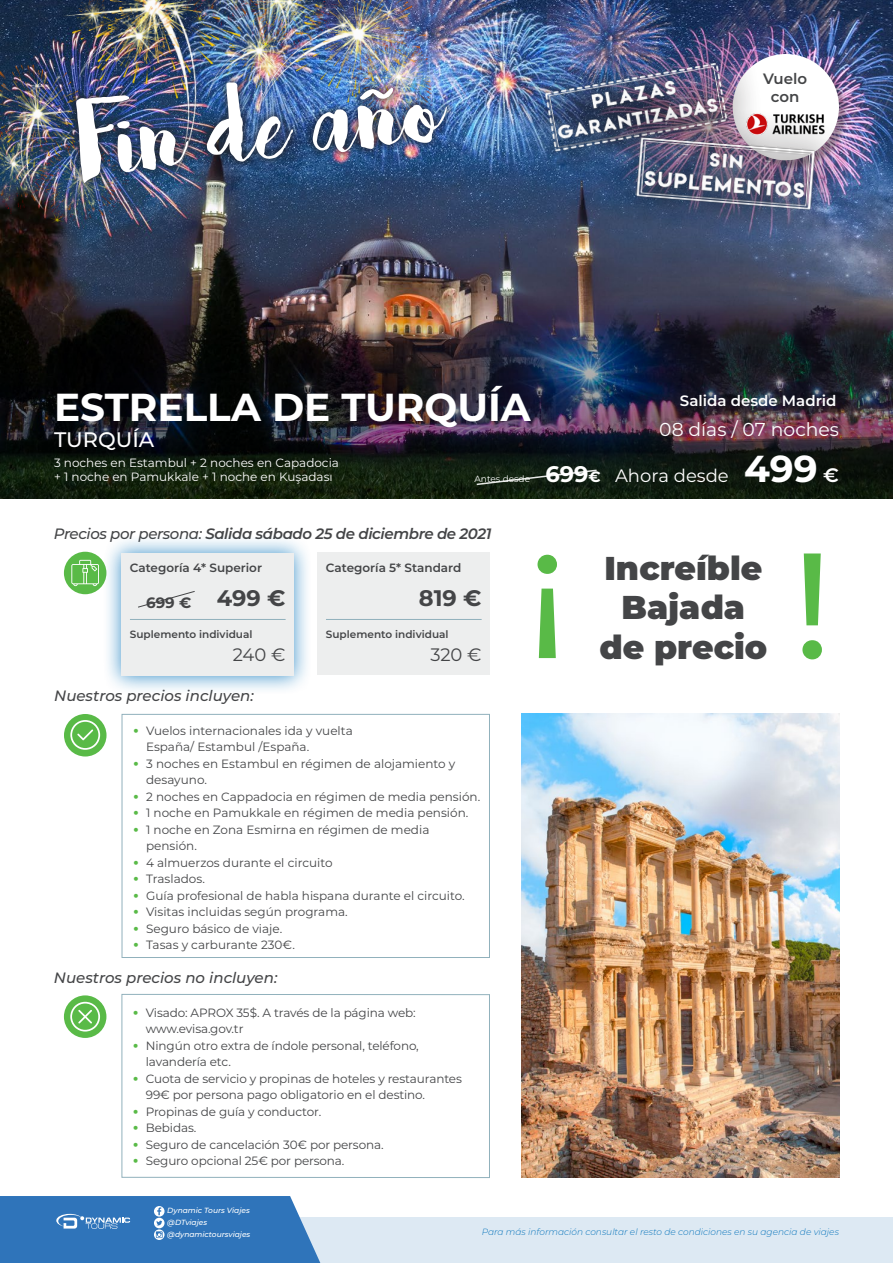
<style>
.page{position:relative;width:893px;height:1263px;background:#fff}
.page>*{position:absolute;margin:0;border:0;box-sizing:border-box;transform-origin:0 0}
.t1{font:500 150px "Montserrat";color:#59ba47}
.t2{font:120px "Bakery";color:#fff}
.t3{font:700 39px "Montserrat";color:#fff}
.t4{font:900 33px "Montserrat";color:#444547}
.t5{font:700 22.5px "Montserrat";color:#444547}
.t6{font:700 22.5px "Montserrat";color:#fff}
.t7{font:500 21px "Montserrat";color:#fff}
.t8{font:18.75px "Montserrat";color:#fff}
.t9{font:18px "Montserrat";color:#fff}
.t10{font:18px "Montserrat";letter-spacing:-.005em;color:#444547}
.t11{font:italic 500 15px "Montserrat";color:#444547}
.t12{font:italic 600 15px "Montserrat";letter-spacing:-.025em;color:#444547}
.t13{font:600 15px "Montserrat";color:#fff}
.t14{font:600 15px "Montserrat";color:#444547}
.t15{font:700 15px "Montserrat";color:#444547}
.t16{font:700 15px "Montserrat";color:#fff}
.t17{font:12px/16.5px "Montserrat";letter-spacing:-.01em;color:#444547}
.t18{font:12px/14.4px "Montserrat";color:#fff}
.t19{font:600 12px "Montserrat";color:#444547}
.t20{font:600 10.5px "Montserrat";color:#444547}
.t21{font:italic 300 9px "Montserrat";color:#0975bc}
.t22{font:9px "Montserrat";color:#fff}
.t23{font:italic 500 7.5px "Montserrat";color:#fff}
.s1{font-weight:700;font-size:37.5px}
.s2{font-weight:600;font-size:19.5px}
.s3{font-weight:500}
.s4{font-weight:900;color:#59ba47}
</style>
<div class="page">
<img style="left:0;top:0;width:893px;height:498px">
<div style="left:64px;top:714px;width:43px;height:42px;background:#59ba47;border-radius:50%"></div>
<div style="left:64px;top:995px;width:42px;height:43px;background:#59ba47;border-radius:50%"></div>
<svg style="left:70px;top:720px;width:30px;height:30px"></svg>
<svg style="left:70px;top:1002px;width:30px;height:29px"></svg>
<div style="left:122px;top:714px;width:368px;height:244px;border:1px solid #91b1bc"></div>
<div style="left:122px;top:994px;width:368px;height:184px;border:1px solid #91b1bc"></div>
<div style="left:0;top:1217px;width:893px;height:46px;background:#dde9f3"></div>
<svg style="left:0;top:1196px;width:320px;height:67px;background:#3b7cbe"></svg>
<div style="left:734px;top:55px;width:115px;height:116px;background:#231f20;opacity:.38"></div>
<div style="left:733px;top:54px;width:106px;height:106px;background:#fff;border-radius:50%"></div>
<div style="left:510px;top:28px;width:253px;height:159px;background:#231f20;opacity:.75"></div>
<img style="left:543px;top:61px;width:188px;height:94px">
<div style="left:600px;top:101px;width:251px;height:144px;background:#231f20;opacity:.75"></div>
<img style="left:635px;top:136px;width:182px;height:76px">
<img style="left:746px;top:114px;width:78px;height:21px">
<img style="left:522px;top:714px;width:317px;height:464px">
<div style="left:64px;top:552px;width:42px;height:42px;background:#59ba47;border-radius:50%"></div>
<svg style="left:71px;top:560px;width:28px;height:26px"></svg>
<div style="left:103px;top:534px;width:210px;height:161px;background:#0975bc;opacity:.8"></div>
<div style="left:122px;top:553px;width:172px;height:123px;background:#edeeee"></div>
<hr style="left:130px;top:619px;width:156px;height:1px;background:#91b1bc">
<div style="left:318px;top:552px;width:172px;height:123px;background:#edeeee"></div>
<hr style="left:326px;top:619px;width:156px;height:1px;background:#91b1bc">
<img style="left:0;top:0;width:441px;height:228px">
<div style="left:67px;top:73px;width:389px;height:119px;background:#231f20;opacity:.75"></div>
<svg style="left:475px;top:469px;width:123px;height:17px;background:#243224"></svg>
<svg style="left:138px;top:591px;width:57px;height:17px"></svg>
<p class="t2" style="left:67px;top:68px;width:370px;rotate:-6deg">Fin de año</p>
<p class="t14" style="left:763px;top:68px;width:46px">Vuelo</p>
<p class="t14" style="left:771px;top:86px;width:30px">con</p>
<p class="t3" style="left:54px;top:379px;width:478px">ESTRELLA DE TURQUÍA</p>
<p class="t7" style="left:54px;top:425px;width:102px">TURQUÍA</p>
<p class="t18" style="left:54px;top:455px;width:287px">3 noches en Estambul + 2 noches en Capadocia + 1 noche en Pamukkale + 1 noche en Kuşadası</p>
<p class="t22" style="left:474px;top:472px;width:57px">Antes desde</p>
<p class="t6" style="left:545px;top:457px;width:44px">699</p>
<p class="t16" style="left:588px;top:465px;width:14px">€</p>
<p class="t13" style="left:680px;top:390px;width:158px">Salida desde Madrid</p>
<p class="t8" style="left:659px;top:417px;width:181px">08 días / 07 noches</p>
<p class="t9" style="left:615px;top:463px;width:225px">Ahora desde <span class="s1">499</span> <span class="s2">€</span></p>
<p class="t12" style="left:54px;top:523px;width:439px"><span class="s3">Precios por persona:</span> Salida sábado 25 de diciembre de 2021</p>
<p class="t19" style="left:130px;top:560px;width:134px">Categoría 4* Superior</p>
<p class="t19" style="left:326px;top:560px;width:137px">Categoría 5* Standard</p>
<p class="t15" style="left:146px;top:591px;width:47px">699 €</p>
<p class="t5" style="left:217px;top:582px;width:70px">499 €</p>
<p class="t20" style="left:130px;top:627px;width:124px">Suplemento individual</p>
<p class="t10" style="left:233px;top:643px;width:54px">240 €</p>
<p class="t11" style="left:54px;top:685px;width:201px">Nuestros precios incluyen:</p>
<p class="t5" style="left:419px;top:582px;width:64px">819 €</p>
<p class="t20" style="left:326px;top:627px;width:124px">Suplemento individual</p>
<p class="t10" style="left:430px;top:643px;width:53px">320 €</p>
<p class="t17" style="left:146px;top:722px;width:208px;text-indent:-13px"><span class="s4">ٚ</span> Vuelos internacionales ida y vuelta<br>España/ Estambul /España.</p>
<p class="t17" style="left:146px;top:755px;width:311px;text-indent:-13px"><span class="s4">ٚ</span> 3 noches en Estambul en régimen de alojamiento y desayuno.</p>
<p class="t17" style="left:133px;top:788px;width:348px"><span class="s4">ٚ</span> 2 noches en Cappadocia en régimen de media pensión.</p>
<p class="t17" style="left:133px;top:804px;width:337px"><span class="s4">ٚ</span> 1 noche en Pamukkale en régimen de media pensión.</p>
<p class="t17" style="left:146px;top:821px;width:285px;text-indent:-13px"><span class="s4">ٚ</span> 1 noche en Zona Esmirna en régimen de media pensión.</p>
<p class="t17" style="left:133px;top:854px;width:201px"><span class="s4">ٚ</span> 4 almuerzos durante el circuito</p>
<p class="t17" style="left:133px;top:870px;width:73px"><span class="s4">ٚ</span> Traslados.</p>
<p class="t17" style="left:133px;top:887px;width:333px"><span class="s4">ٚ</span> Guía profesional de habla hispana durante el circuito.</p>
<p class="t17" style="left:133px;top:903px;width:216px"><span class="s4">ٚ</span> Visitas incluidas según programa.</p>
<p class="t17" style="left:133px;top:920px;width:151px"><span class="s4">ٚ</span> Seguro básico de viaje.</p>
<p class="t17" style="left:133px;top:936px;width:163px"><span class="s4">ٚ</span> Tasas y carburante 230€.</p>
<p class="t11" style="left:54px;top:967px;width:225px">Nuestros precios no incluyen:</p>
<p class="t17" style="left:146px;top:1003px;width:271px;text-indent:-13px"><span class="s4">ٚ</span> Visado: APROX 35$. A través de la página web: www.evisa.gov.tr</p>
<p class="t17" style="left:146px;top:1036px;width:274px;text-indent:-13px"><span class="s4">ٚ</span> Ningún otro extra de índole personal, teléfono, lavandería etc.</p>
<p class="t17" style="left:146px;top:1069px;width:318px;text-indent:-13px"><span class="s4">ٚ</span> Cuota de servicio y propinas de hoteles y restaurantes<br>99€ por persona pago obligatorio en el destino.</p>
<p class="t17" style="left:133px;top:1102px;width:190px"><span class="s4">ٚ</span> Propinas de guía y conductor.</p>
<p class="t17" style="left:133px;top:1119px;width:65px"><span class="s4">ٚ</span> Bebidas.</p>
<p class="t17" style="left:133px;top:1135px;width:252px"><span class="s4">ٚ</span> Seguro de cancelación 30€ por persona.</p>
<p class="t17" style="left:133px;top:1152px;width:213px"><span class="s4">ٚ</span> Seguro opcional 25€ por persona.</p>
<p class="t1" style="left:527px;top:477px;width:42px">¡</p>
<p class="t1" style="left:792px;top:500px;width:42px">!</p>
<p class="t4" style="left:604px;top:543px;width:159px">Increíble</p>
<p class="t4" style="left:622px;top:583px;width:125px">Bajada</p>
<p class="t4" style="left:599px;top:622px;width:169px">de precio</p>
<p class="t23" style="left:167px;top:1205px;width:84px">Dynamic Tours Viajes</p>
<p class="t23" style="left:167px;top:1217px;width:41px">@DTviajes</p>
<p class="t23" style="left:167px;top:1229px;width:85px">@dynamictoursviajes</p>
<p class="t21" style="left:482px;top:1226px;width:359px">Para más información consultar el resto de condiciones en su agencia de viajes</p>
</div>
